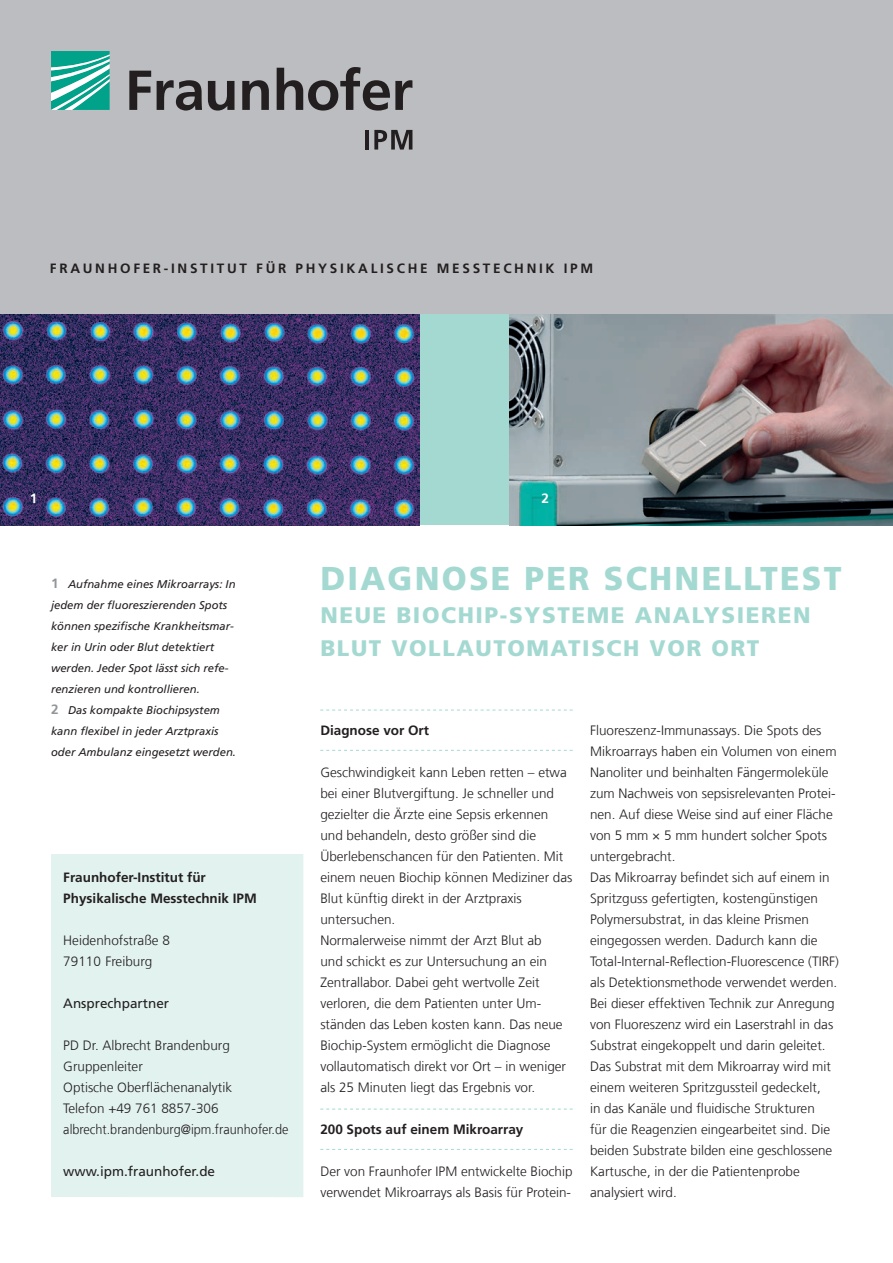
<style>
.page{position:relative;width:893px;height:1263px;background:#fff}
.page>*{position:absolute;margin:0;border:0;box-sizing:border-box;transform-origin:0 0}
.t1{font:900 33px "Frutiger LT Com";letter-spacing:.07em;color:#a4d9d2}
.t2{font:900 22.5px/33px "Frutiger LT Com";letter-spacing:.07em;color:#a4d9d2}
.t3{font:300 13.5px/21px "Frutiger LT Com";color:#231f20}
.t4{font:700 13.5px/21px "Frutiger LT Com";color:#231f20}
.t5{font:13.5px "Frutiger LT Com";color:#231f20}
.t6{font:700 13.5px "Frutiger LT Com";letter-spacing:.2em;color:#231f20}
.t7{font:700 13.5px "Frutiger LT Com";color:#fff}
.t8{font:italic 11.25px/21px "Frutiger LT Com";color:#231f20}
.s1{font-weight:700;font-style:normal;font-size:13.5px;color:#939598}
</style>
<div class="page">
<div style="left:0;top:0;width:893px;height:315px;background:#bcbdc0"></div>
<div style="left:0;top:315px;width:893px;height:210px;background:#a4d9d2"></div>
<img style="left:0;top:315px;width:420px;height:210px">
<img style="left:509px;top:315px;width:384px;height:210px">
<svg style="left:320px;top:710px;width:253px;height:1px"></svg>
<svg style="left:320px;top:750px;width:253px;height:1px"></svg>
<svg style="left:320px;top:1109px;width:253px;height:1px"></svg>
<svg style="left:320px;top:1149px;width:253px;height:1px"></svg>
<svg style="left:51px;top:51px;width:59px;height:59px"></svg>
<svg style="left:129px;top:67px;width:283px;height:44px"></svg>
<hr style="left:365px;top:130px;width:4px;height:20px;background:#231f20">
<svg style="left:374px;top:130px;width:38px;height:20px"></svg>
<div style="left:51px;top:854px;width:252px;height:343px;background:#e2f2ef"></div>
<p class="t6" style="left:50px;top:260px;width:368px">FRAUNHOFER-INSTITUT FÜR Ph ysi ka lis che</p>
<p class="t4" style="left:437px;top:258px;width:26px">Messte</p>
<p class="t4" style="left:503px;top:258px;width:21px">chni</p>
<p class="t4" style="left:546px;top:258px;width:49px">k IPM</p>
<p class="t7" style="left:30px;top:491px;width:9px">1</p>
<p class="t7" style="left:541px;top:491px;width:9px">2</p>
<p class="t8" style="left:51px;top:574px;width:187px"><span class="s1">1</span> Aufnahme eines Mikroarrays: In jedem der fluoreszierenden Spots können spezifische Krankheitsmar&shy;ker in Urin oder Blut detektiert werden. Jeder Spot lässt sich refe&shy;renzieren und kontrollieren.<br><span class="s1">2</span> Das kompakte Biochipsystem kann flexibel in jeder Arztpraxis oder Ambulanz eingesetzt werden.</p>
<p class="t4" style="left:63px;top:867px;width:195px">Fraunhofer-Institut für<br>Physikalische Messtechnik IPM</p>
<p class="t3" style="left:63px;top:930px;width:108px">Heidenhofstraße 8<br>79110 Freiburg</p>
<p class="t5" style="left:63px;top:995px;width:107px">Ansprechpartner</p>
<p class="t3" style="left:63px;top:1035px;width:227px">PD Dr. Albrecht Brandenburg<br>Gruppenleiter<br>Optische Oberflächenanalytik<br>Telefon +49 761 8857-306 albrecht.brandenburg@ipm.fraunhofer.de</p>
<p class="t5" style="left:63px;top:1163px;width:153px">www.ipm.fraunhofer.de</p>
<h1 class="t1" style="left:320px;top:559px;width:523px">DIAGNOSE PER SCHNELLTEST</h1>
<h2 class="t2" style="left:320px;top:599px;width:492px">NEUE BIOCHIP-SYSTEME ANALYSIEREN<br>BLUT VOLLAUTOMATISCH VOR ORT</h2>
<p class="t4" style="left:320px;top:720px;width:110px">Diagnose vor Ort</p>
<p class="t3" style="left:320px;top:762px;width:254px">Geschwindigkeit kann Leben retten – etwa bei einer Blutvergiftung. Je schneller und gezielter die Ärzte eine Sepsis erkennen und behandeln, desto größer sind die Überlebenschancen für den Patienten. Mit einem neuen Biochip können Mediziner das Blut künftig direkt in der Arztpraxis untersuchen.<br>Normalerweise nimmt der Arzt Blut ab<br>und schickt es zur Untersuchung an ein Zentrallabor. Dabei geht wertvolle Zeit verloren, die dem Patienten unter Um&shy;ständen das Leben kosten kann. Das neue Biochip-System ermöglicht die Diagnose vollautomatisch direkt vor Ort – in weniger als 25 Minuten liegt das Ergebnis vor.</p>
<p class="t4" style="left:320px;top:1119px;width:205px">200 Spots auf einem Mikroarray</p>
<p class="t3" style="left:320px;top:1161px;width:254px">Der von Fraunhofer IPM entwickelte Biochip verwendet Mikroarrays als Basis für Protein-</p>
<p class="t3" style="left:590px;top:720px;width:250px">Fluoreszenz-Immunassays. Die Spots des Mikroarrays haben ein Volumen von einem Nanoliter und beinhalten Fängermoleküle zum Nachweis von sepsisrelevanten Protei&shy;nen. Auf diese Weise sind auf einer Fläche von 5 mm × 5 mm hundert solcher Spots untergebracht.<br>Das Mikroarray befindet sich auf einem in Spritzguss gefertigten, kostengünstigen Polymersubstrat, in das kleine Prismen eingegossen werden. Dadurch kann die Total-Internal-Reflection-Fluorescence (TIRF) als Detektionsmethode verwendet werden.<br>Bei dieser effektiven Technik zur Anregung von Fluoreszenz wird ein Laserstrahl in das Substrat eingekoppelt und darin geleitet.<br>Das Substrat mit dem Mikroarray wird mit einem weiteren Spritzgussteil gedeckelt,<br>in das Kanäle und fluidische Strukturen<br>für die Reagenzien eingearbeitet sind. Die beiden Substrate bilden eine geschlossene Kartusche, in der die Patientenprobe analysiert wird.</p>
</div>
